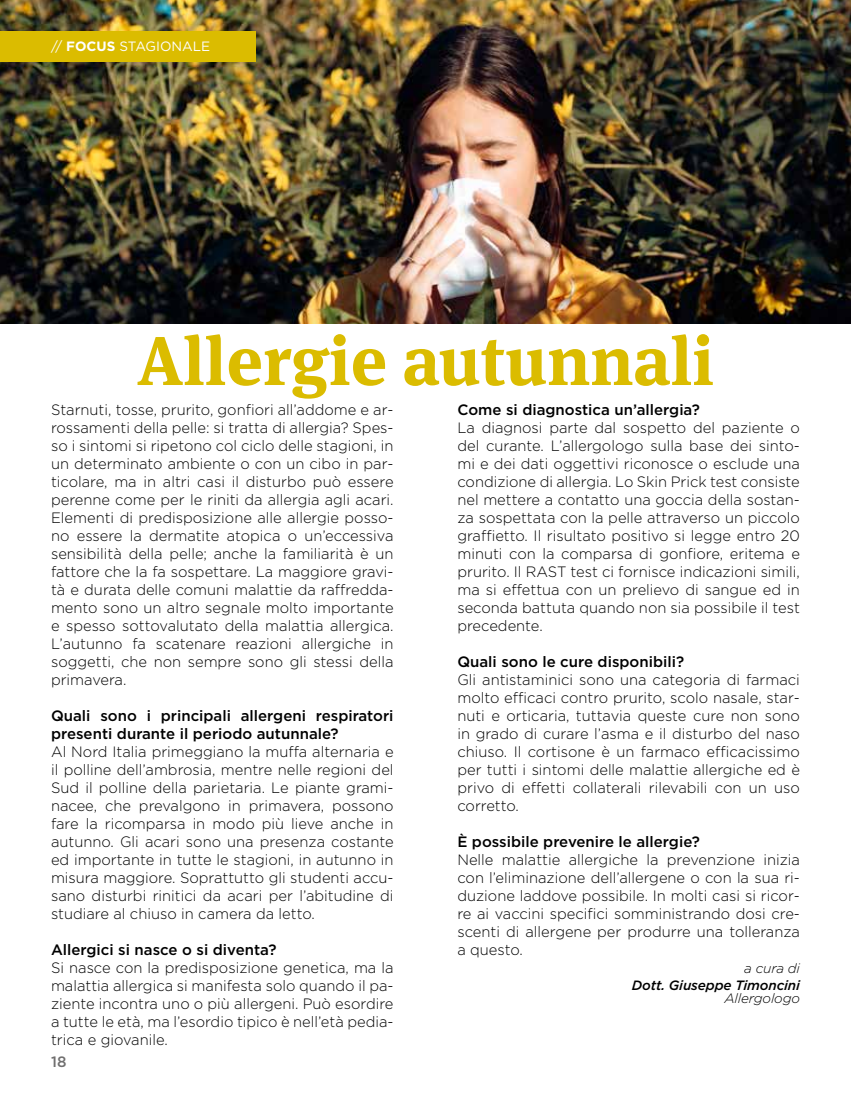
<style>
.page{position:relative;width:851px;height:1106px;background:#fff}
.page>*{position:absolute;margin:0;border:0;box-sizing:border-box;transform-origin:0 0}
.t1{font:700 69px "Meta Serif Pro";color:#dbbc00}
.t2{font:300 15px/18px "Gotham";color:#000;text-align:justify}
.t3{font:500 15px/18px "Gotham";color:#000}
.t4{font:500 15px "Gotham";color:#706f6f}
.t5{font:italic 500 13.5px "Gotham";letter-spacing:-.01em;color:#000}
.t6{font:italic 300 13.5px "Gotham";letter-spacing:-.01em;color:#000}
.t7{font:13.5px "Gotham";color:#fff}
.s1{font-weight:700}
</style>
<div class="page">
<img style="left:0;top:0;width:850px;height:323px">
<div style="left:0;top:31px;width:255px;height:31px;background:#dbbc00"></div>
<p class="t7" style="left:51px;top:37px;width:161px">// <span class="s1">FOCUS</span> STAGIONALE</p>
<h1 class="t1" style="left:137px;top:305px;width:578px">Allergie autunnali</h1>
<p class="t2" style="left:51px;top:400px;width:344px">Starnuti, tosse, prurito, gonfiori all’addome e ar&shy;rossamenti della pelle: si tratta di allergia? Spes&shy;so i sintomi si ripetono col ciclo delle stagioni, in un determinato ambiente o con un cibo in par&shy;ticolare, ma in altri casi il disturbo può essere perenne come per le riniti da allergia agli acari.<br>Elementi di predisposizione alle allergie posso&shy;no essere la dermatite atopica o un’eccessiva sensibilità della pelle; anche la familiarità è un fattore che la fa sospettare. La maggiore gravi&shy;tà e durata delle comuni malattie da raffredda&shy;mento sono un altro segnale molto importante e spesso sottovalutato della malattia allergica.<br>L’autunno fa scatenare reazioni allergiche in soggetti, che non sempre sono gli stessi della primavera.</p>
<p class="t3" style="left:51px;top:706px;width:344px">Quali sono i principali allergeni respiratori presenti durante il periodo autunnale?</p>
<p class="t2" style="left:51px;top:742px;width:344px">Al Nord Italia primeggiano la muffa alternaria e il polline dell’ambrosia, mentre nelle regioni del Sud il polline della parietaria. Le piante grami&shy;nacee, che prevalgono in primavera, possono fare la ricomparsa in modo più lieve anche in autunno. Gli acari sono una presenza costante ed importante in tutte le stagioni, in autunno in misura maggiore. Soprattutto gli studenti accu&shy;sano disturbi rinitici da acari per l’abitudine di studiare al chiuso in camera da letto.</p>
<p class="t3" style="left:51px;top:940px;width:227px">Allergici si nasce o si diventa?</p>
<p class="t2" style="left:51px;top:958px;width:344px">Si nasce con la predisposizione genetica, ma la malattia allergica si manifesta solo quando il pa&shy;ziente incontra uno o più allergeni. Può esordire a tutte le età, ma l’esordio tipico è nell’età pedia&shy;trica e giovanile.</p>
<p class="t3" style="left:457px;top:400px;width:244px">Come si diagnostica un’allergia?</p>
<p class="t2" style="left:457px;top:418px;width:344px">La diagnosi parte dal sospetto del paziente o del curante. L’allergologo sulla base dei sinto&shy;mi e dei dati oggettivi riconosce o esclude una condizione di allergia. Lo Skin Prick test consiste nel mettere a contatto una goccia della sostan&shy;za sospettata con la pelle attraverso un piccolo graffietto. Il risultato positivo si legge entro 20 minuti con la comparsa di gonfiore, eritema e prurito. Il RAST test ci fornisce indicazioni simili, ma si effettua con un prelievo di sangue ed in seconda battuta quando non sia possibile il test precedente.</p>
<p class="t3" style="left:457px;top:652px;width:228px">Quali sono le cure disponibili?</p>
<p class="t2" style="left:457px;top:670px;width:344px">Gli antistaminici sono una categoria di farmaci molto efficaci contro prurito, scolo nasale, star&shy;nuti e orticaria, tuttavia queste cure non sono in grado di curare l’asma e il disturbo del naso chiuso. Il cortisone è un farmaco efficacissimo per tutti i sintomi delle malattie allergiche ed è privo di effetti collaterali rilevabili con un uso corretto.</p>
<p class="t3" style="left:457px;top:832px;width:244px">È possibile prevenire le allergie?</p>
<p class="t2" style="left:457px;top:850px;width:344px">Nelle malattie allergiche la prevenzione inizia con l’eliminazione dell’allergene o con la sua ri&shy;duzione laddove possibile. In molti casi si ricor&shy;re ai vaccini specifici somministrando dosi cre&shy;scenti di allergene per produrre una tolleranza a questo.</p>
<p class="t6" style="left:744px;top:959px;width:57px">a cura di</p>
<p class="t5" style="left:631px;top:976px;width:170px">Dott. Giuseppe Timoncini</p>
<p class="t6" style="left:724px;top:989px;width:77px">Allergologo</p>
<p class="t4" style="left:51px;top:1051px;width:17px">18</p>
</div>
